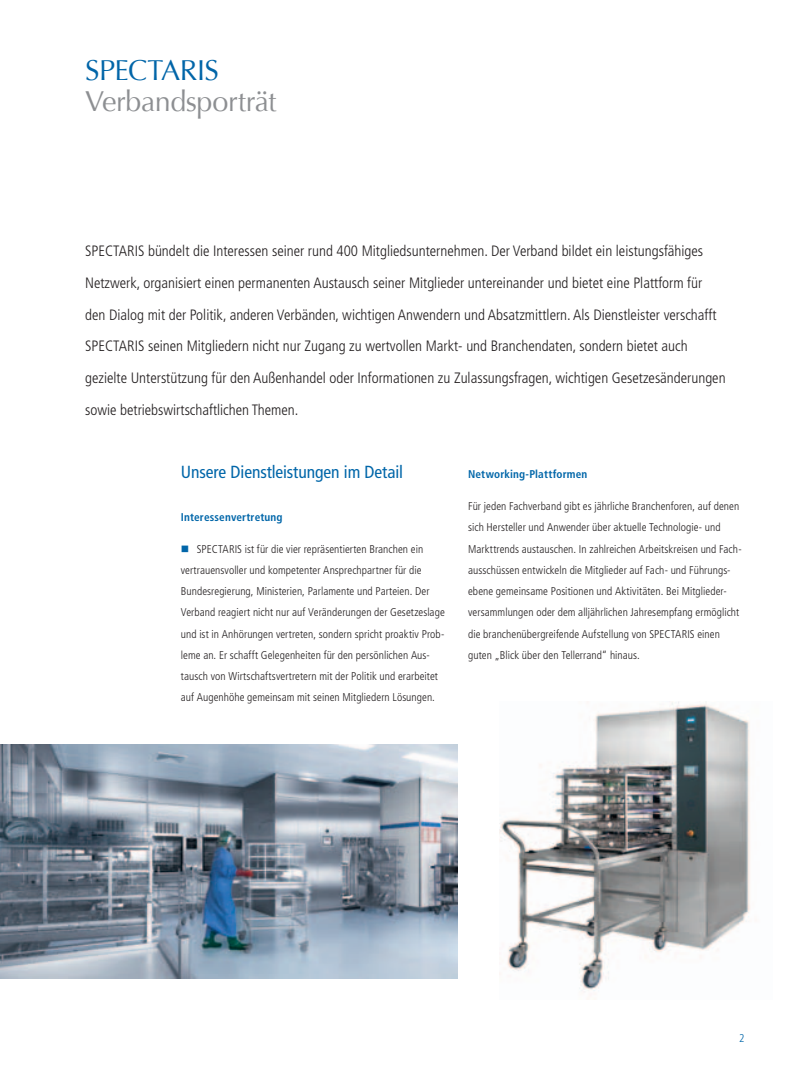
<style>
.page{position:relative;width:805px;height:1081px;background:#fff}
.page>*{position:absolute;margin:0;border:0;box-sizing:border-box;transform-origin:0 0}
.t1{font:28.75px "Optima";letter-spacing:-.015em;color:#8d8f92}
.t2{font:28.75px "Optima";letter-spacing:-.015em;color:#0165a8}
.t3{font:condensed 17.5px "Frutiger";letter-spacing:-.005em;color:#0166a9}
.t4{font:300 condensed 15px/31.9px "Frutiger";color:#231f20}
.t5{font:300 condensed 11.25px/21.2px "Frutiger";letter-spacing:.005em;color:#231f20}
.t6{font:700 condensed 11.25px "Frutiger";letter-spacing:.015em;color:#0166a9}
.t7{font:300 condensed 11.25px "Frutiger";color:#0166a9}
</style>
<div class="page">
<img style="left:499px;top:702px;width:251px;height:289px">
<img style="left:0;top:744px;width:457px;height:234px">
<h1 class="t2" style="left:85px;top:53px;width:135px">SPECTARIS</h1>
<h1 class="t1" style="left:85px;top:84px;width:193px">Verbandsporträt</h1>
<p class="t4" style="left:85px;top:235px;width:642px">SPECTARIS bündelt die Interessen seiner rund 400 Mitgliedsunternehmen. Der Verband bildet ein leistungsfähiges Netzwerk, organisiert einen permanenten Austausch seiner Mitglieder untereinander und bietet eine Plattform für den Dialog mit der Politik, anderen Verbänden, wichtigen Anwendern und Absatzmittlern. Als Dienstleister verschafft SPECTARIS seinen Mitgliedern nicht nur Zugang zu wertvollen Markt- und Branchendaten, sondern bietet auch gezielte Unterstützung für den Außenhandel oder Informationen zu Zulassungsfragen, wichtigen Gesetzesänderungen sowie betriebswirtschaftlichen Themen.</p>
<h2 class="t3" style="left:181px;top:462px;width:224px">Unsere Dienstleistungen im Detail</h2>
<p class="t6" style="left:181px;top:510px;width:103px">Interessenvertretung</p>
<p class="t5" style="left:181px;top:538px;width:265px;text-indent:16px">SPECTARIS ist für die vier repräsentierten Branchen ein vertrauensvoller und kompetenter Ansprechpartner für die Bundesregierung, Ministerien, Parlamente und Parteien. Der Verband reagiert nicht nur auf Veränderungen der Gesetzeslage und ist in Anhörungen vertreten, sondern spricht proaktiv Prob&shy;leme an. Er schafft Gelegenheiten für den persönlichen Aus&shy;tausch von Wirtschaftsvertretern mit der Politik und erarbeitet auf Augenhöhe gemeinsam mit seinen Mitgliedern Lösungen.</p>
<p class="t6" style="left:468px;top:468px;width:121px">Networking-Plattformen</p>
<p class="t5" style="left:468px;top:496px;width:275px">Für jeden Fachverband gibt es jährliche Branchenforen, auf denen sich Hersteller und Anwender über aktuelle Technologie- und Markttrends austauschen. In zahlreichen Arbeitskreisen und Fach&shy;ausschüssen entwickeln die Mitglieder auf Fach- und Führungs&shy;ebene gemeinsame Positionen und Aktivitäten. Bei Mitglieder&shy;versammlungen oder dem alljährlichen Jahresempfang ermöglicht die branchenübergreifende Aufstellung von SPECTARIS einen guten „Blick über den Tellerrand“ hinaus.</p>
<p class="t7" style="left:739px;top:1031px;width:7px">2</p>
</div>
